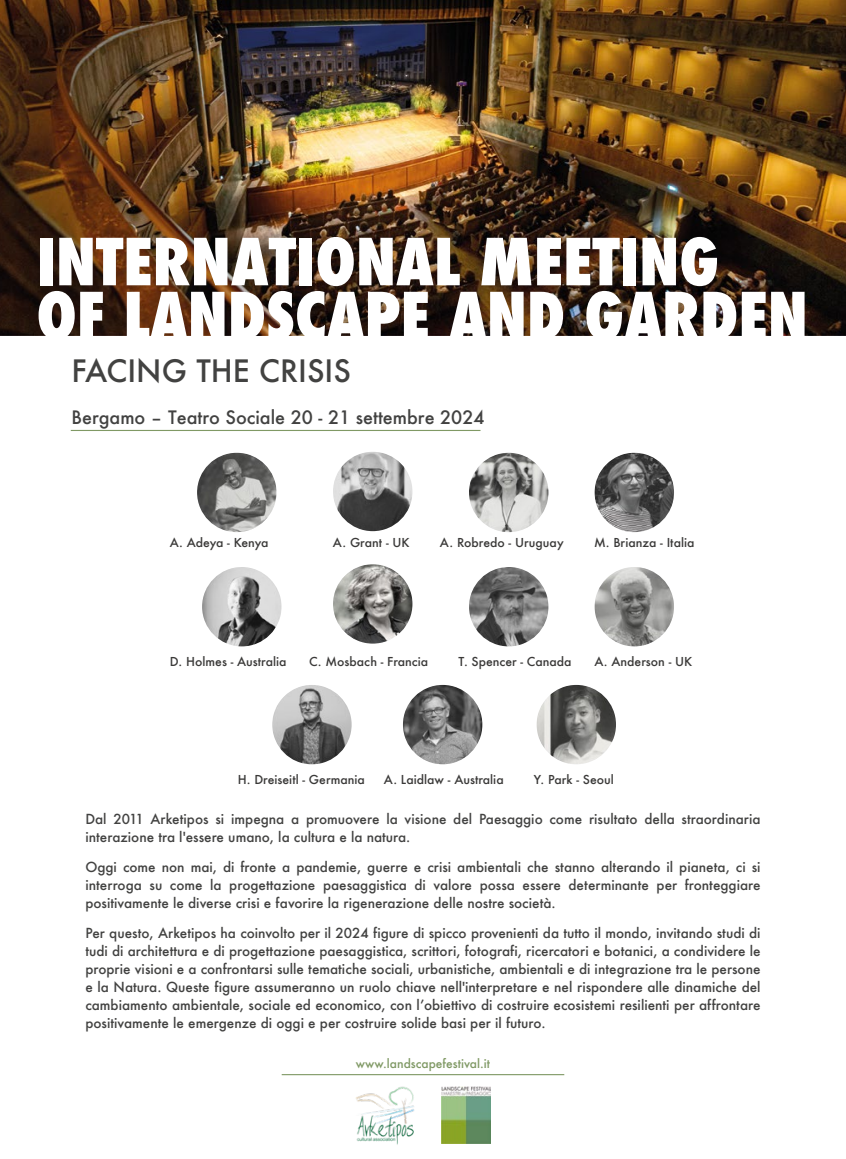
<style>
.page{position:relative;width:846px;height:1159px;background:#fff}
.page>*{position:absolute;margin:0;border:0;box-sizing:border-box;transform-origin:0 0}
.t1{font:800 condensed 63px/54px "Futura";color:#fff}
.t2{font:500 30px "Futura";color:#424241}
.t3{font:500 18px "Futura";color:#424241}
.t4{font:500 13.5px/18px "Futura";color:#424241;text-align:justify}
.t5{font:500 12px "Futura";color:#3a3938}
.t6{font:500 12px "Futura";color:#809965}
</style>
<div class="page">
<img style="left:0;top:0;width:846px;height:335px">
<hr style="left:282px;top:1074px;width:282px;height:1px;background:#809965">
<img style="left:441px;top:1086px;width:50px;height:57px">
<img style="left:355px;top:1086px;width:60px;height:59px">
<hr style="left:71px;top:430px;width:409px;height:1px;background:#809965">
<svg style="left:196px;top:452px;width:81px;height:81px"></svg>
<img style="left:197px;top:453px;width:79px;height:79px;border-radius:40px">
<svg style="left:332px;top:451px;width:81px;height:81px"></svg>
<img style="left:333px;top:452px;width:79px;height:79px;border-radius:40px">
<svg style="left:468px;top:452px;width:81px;height:81px"></svg>
<img style="left:469px;top:453px;width:79px;height:79px;border-radius:40px">
<svg style="left:593px;top:452px;width:82px;height:81px"></svg>
<img style="left:594px;top:453px;width:80px;height:79px;border-radius:40px">
<svg style="left:201px;top:566px;width:81px;height:81px"></svg>
<img style="left:202px;top:567px;width:79px;height:79px;border-radius:40px">
<svg style="left:332px;top:563px;width:81px;height:81px"></svg>
<img style="left:333px;top:564px;width:79px;height:79px;border-radius:40px">
<svg style="left:468px;top:566px;width:81px;height:81px"></svg>
<img style="left:469px;top:567px;width:79px;height:79px;border-radius:40px">
<svg style="left:593px;top:566px;width:82px;height:81px"></svg>
<img style="left:594px;top:567px;width:80px;height:79px;border-radius:40px">
<svg style="left:271px;top:684px;width:81px;height:81px"></svg>
<img style="left:272px;top:685px;width:79px;height:79px;border-radius:40px">
<svg style="left:402px;top:684px;width:81px;height:81px"></svg>
<img style="left:403px;top:685px;width:79px;height:79px;border-radius:40px">
<svg style="left:535px;top:684px;width:82px;height:81px"></svg>
<img style="left:536px;top:685px;width:80px;height:79px;border-radius:40px">
<h1 class="t1" style="left:36px;top:235px;width:772px">INTERNATIONAL MEETING<br>OF LANDSCAPE AND GARDEN</h1>
<h2 class="t2" style="left:71px;top:350px;width:281px">FACING THE CRISIS</h2>
<h3 class="t3" style="left:71px;top:405px;width:415px">Bergamo – Teatro Sociale 20 - 21 settembre 2024</h3>
<p class="t5" style="left:170px;top:534px;width:100px">A. Adeya - Kenya</p>
<p class="t5" style="left:333px;top:534px;width:78px">A. Grant - UK</p>
<p class="t5" style="left:440px;top:534px;width:125px">A. Robredo - Uruguay</p>
<p class="t5" style="left:594px;top:534px;width:102px">M. Brianza - Italia</p>
<p class="t5" style="left:170px;top:653px;width:118px">D. Holmes - Australia</p>
<p class="t5" style="left:309px;top:653px;width:120px">C. Mosbach - Francia</p>
<p class="t5" style="left:458px;top:653px;width:115px">T. Spencer - Canada</p>
<p class="t5" style="left:594px;top:653px;width:99px">A. Anderson - UK</p>
<p class="t5" style="left:238px;top:772px;width:129px">H. Dreiseitl - Germania</p>
<p class="t5" style="left:384px;top:772px;width:121px">A. Laidlaw - Australia</p>
<p class="t5" style="left:534px;top:772px;width:81px">Y. Park - Seoul</p>
<p class="t4" style="left:85px;top:810px;width:676px">Dal 2011 Arketipos si impegna a promuovere la visione del Paesaggio come risultato della straordinaria interazione tra l'essere umano, la cultura e la natura.</p>
<p class="t4" style="left:85px;top:858px;width:676px">Oggi come non mai, di fronte a pandemie, guerre e crisi ambientali che stanno alterando il pianeta, ci si interroga su come la progettazione paesaggistica di valore possa essere determinante per fronteggiare positivamente le diverse crisi e favorire la rigenerazione delle nostre società.</p>
<p class="t4" style="left:85px;top:924px;width:676px">Per questo, Arketipos ha coinvolto per il 2024 figure di spicco provenienti da tutto il mondo, invitando studi di tudi di architettura e di progettazione paesaggistica, scrittori, fotografi, ricercatori e botanici, a condividere le proprie visioni e a confrontarsi sulle tematiche sociali, urbanistiche, ambientali e di integrazione tra le persone e la Natura. Queste figure assumeranno un ruolo chiave nell'interpretare e nel rispondere alle dinamiche del cambiamento ambientale, sociale ed economico, con lʼobiettivo di costruire ecosistemi resilienti per affrontare positivamente le emergenze di oggi e per costruire solide basi per il futuro.</p>
<p class="t6" style="left:356px;top:1055px;width:136px">www.landscapefestival.it</p>
</div>
